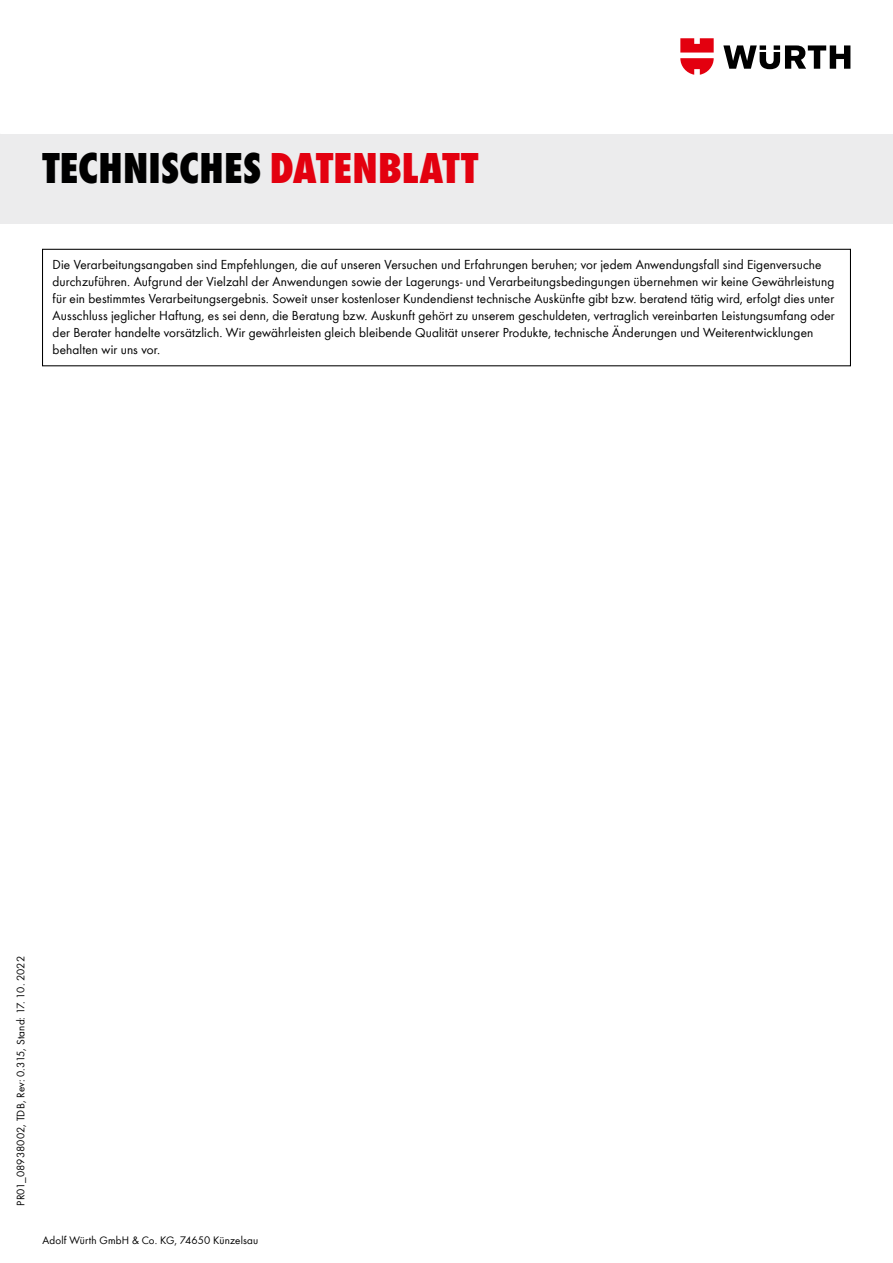
<style>
.page{position:relative;width:893px;height:1263px;background:#fff}
.page>*{position:absolute;margin:0;border:0;box-sizing:border-box;transform-origin:0 0}
.t1{font:800 condensed 45px "Wuerth Global";letter-spacing:.005em;color:#000}
.t2{font:13.5px/17px "Wuerth Global";letter-spacing:.01em;color:#000}
.t3{font:11.25px "Wuerth Global";letter-spacing:.015em;color:#000}
.s1{color:#e3000f}
</style>
<div class="page">
<svg style="left:723px;top:45px;width:127px;height:24px"></svg>
<svg style="left:680px;top:38px;width:34px;height:37px"></svg>
<div style="left:0;top:134px;width:893px;height:89px;background:#ececed"></div>
<div style="left:42px;top:249px;width:809px;height:117px;border:1px solid #000"></div>
<h1 class="t1" style="left:43px;top:141px;width:437px">TECHNISCHES <span class="s1">DATENBLATT</span></h1>
<p class="t2" style="left:53px;top:256px;width:784px">Die Verarbeitungsangaben sind Empfehlungen, die auf unseren Versuchen und Erfahrungen beruhen; vor jedem Anwendungsfall sind Eigenversuche durchzuführen. Aufgrund der Vielzahl der Anwendungen sowie der Lagerungs- und Verarbeitungsbedingungen übernehmen wir keine Gewährleistung für ein bestimmtes Verarbeitungsergebnis. Soweit unser kostenloser Kundendienst technische Auskünfte gibt bzw. beratend tätig wird, erfolgt dies unter Ausschluss jeglicher Haftung, es sei denn, die Beratung bzw. Auskunft gehört zu unserem geschuldeten, vertraglich vereinbarten Leistungsumfang oder der Berater handelte vorsätzlich. Wir gewährleisten gleich bleibende Qualität unserer Produkte, technische Änderungen und Weiterentwicklungen behalten wir uns vor.</p>
<p class="t3" style="left:14px;top:1205px;width:251px;rotate:-90deg">PR01_08938002, TDB, Rev: 0.315, Stand: 17. 10. 2022</p>
<p class="t3" style="left:43px;top:1233px;width:217px">Adolf Würth GmbH &amp; Co. KG, 74650 Künzelsau</p>
</div>
